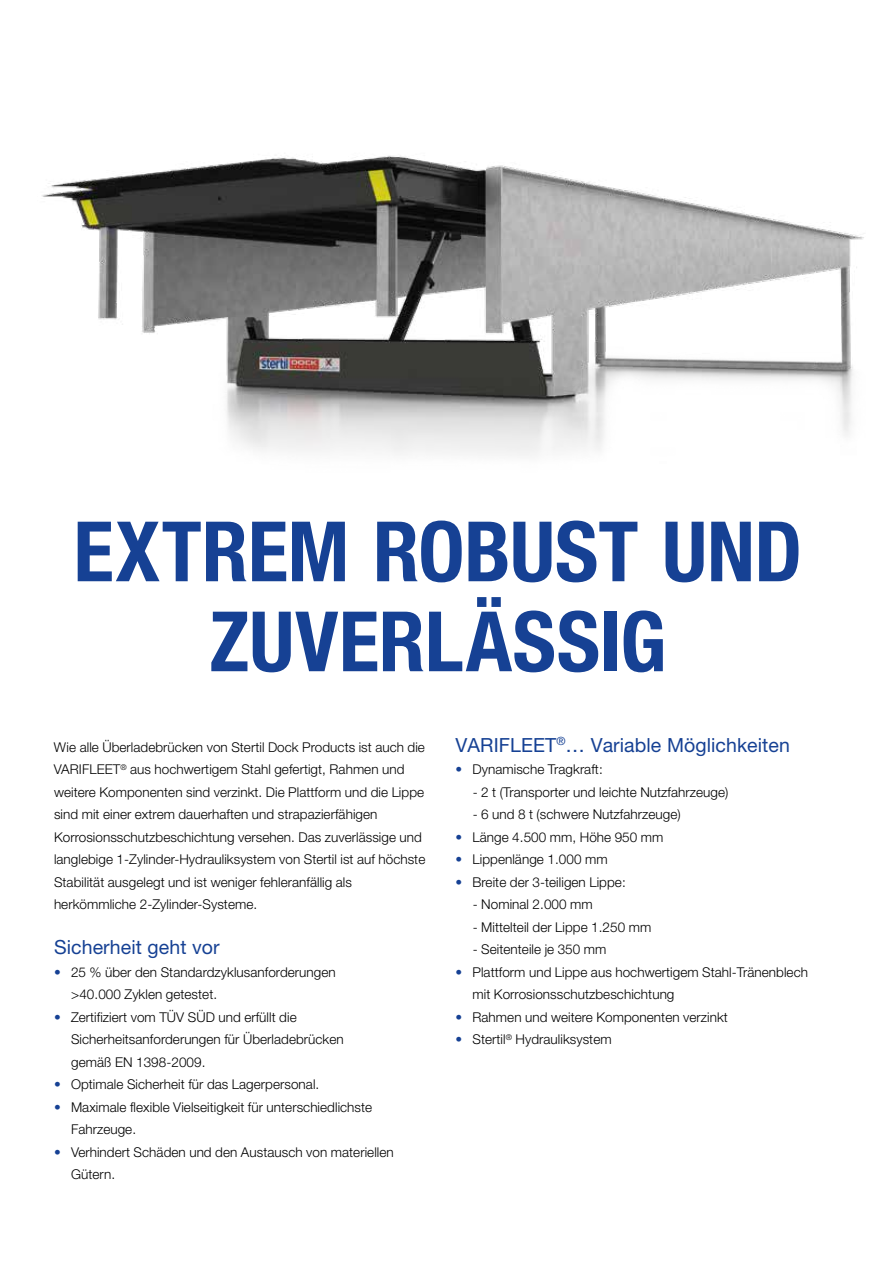
<style>
.page{position:relative;width:893px;height:1263px;background:#fff}
.page>*{position:absolute;margin:0;border:0;box-sizing:border-box;transform-origin:0 0}
.t1{font:700 condensed 83.4px/90px "Helvetica Neue LT Pro";color:#164194;text-align:center}
.t2{font:19.5px "Helvetica Neue LT Pro";letter-spacing:.005em;color:#164194}
.t3{font:300 13.5px/22.5px "Helvetica Neue LT Pro";letter-spacing:.005em;color:#000}
.s1{color:#164194}
</style>
<div class="page">
<hr style="left:0;top:0;width:1px;height:662px;background:#000">
<img style="left:0;top:354px;width:1px;height:308px">
<img style="left:42px;top:155px;width:822px;height:301px">
<h1 class="t1" style="left:74px;top:505px;width:730px">EXTREM ROBUST UND<br>ZUVERLÄSSIG</h1>
<p class="t3" style="left:54px;top:735px;width:373px">Wie alle Überladebrücken von Stertil Dock Products ist auch die VARIFLEET<sup>®</sup> aus hochwertigem Stahl gefertigt, Rahmen und weitere Komponenten sind verzinkt. Die Plattform und die Lippe sind mit einer extrem dauerhaften und strapazierfähigen Korrosionsschutzbeschichtung versehen. Das zuverlässige und langlebige 1-Zylinder-Hydrauliksystem von Stertil ist auf höchste Stabilität ausgelegt und ist weniger fehleranfällig als herkömmliche 2-Zylinder-Systeme.</p>
<h2 class="t2" style="left:54px;top:935px;width:167px">Sicherheit geht vor</h2>
<p class="t3" style="left:71px;top:960px;width:266px;text-indent:-17px"><span class="s1">•</span> 25 % über den Standardzyklusanforderungen &gt;40.000 Zyklen getestet.</p>
<p class="t3" style="left:71px;top:1005px;width:274px;text-indent:-17px"><span class="s1">•</span> Zertifiziert vom TÜV SÜD und erfüllt die<br>Sicherheitsanforderungen für Überladebrücken gemäß EN 1398-2009.</p>
<p class="t3" style="left:54px;top:1073px;width:267px"><span class="s1">•</span> Optimale Sicherheit für das Lagerpersonal.</p>
<p class="t3" style="left:71px;top:1095px;width:303px;text-indent:-17px"><span class="s1">•</span> Maximale flexible Vielseitigkeit für unterschiedlichste<br>Fahrzeuge.</p>
<p class="t3" style="left:71px;top:1140px;width:324px;text-indent:-17px"><span class="s1">•</span> Verhindert Schäden und den Austausch von materiellen<br>Gütern.</p>
<h2 class="t2" style="left:455px;top:733px;width:336px">VARIFLEET<sup>®</sup>… Variable Möglichkeiten</h2>
<p class="t3" style="left:455px;top:758px;width:149px"><span class="s1">•</span> Dynamische Tragkraft:</p>
<p class="t3" style="left:473px;top:780px;width:257px">- 2 t (Transporter und leichte Nutzfahrzeuge)</p>
<p class="t3" style="left:473px;top:803px;width:210px">- 6 und 8 t (schwere Nutzfahrzeuge)</p>
<p class="t3" style="left:455px;top:825px;width:209px"><span class="s1">•</span> Länge 4.500 mm, Höhe 950 mm</p>
<p class="t3" style="left:455px;top:848px;width:154px"><span class="s1">•</span> Lippenlänge 1.000 mm</p>
<p class="t3" style="left:455px;top:870px;width:172px"><span class="s1">•</span> Breite der 3-teiligen Lippe:</p>
<p class="t3" style="left:473px;top:893px;width:122px">- Nominal 2.000 mm</p>
<p class="t3" style="left:473px;top:915px;width:180px">- Mittelteil der Lippe 1.250 mm</p>
<p class="t3" style="left:473px;top:938px;width:135px">- Seitenteile je 350 mm</p>
<p class="t3" style="left:472px;top:960px;width:337px;text-indent:-17px"><span class="s1">•</span> Plattform und Lippe aus hochwertigem Stahl-Tränenblech mit Korrosionsschutzbeschichtung</p>
<p class="t3" style="left:455px;top:1005px;width:274px"><span class="s1">•</span> Rahmen und weitere Komponenten verzinkt</p>
<p class="t3" style="left:455px;top:1028px;width:158px"><span class="s1">•</span> Stertil<sup>®</sup> Hydrauliksystem</p>
</div>
